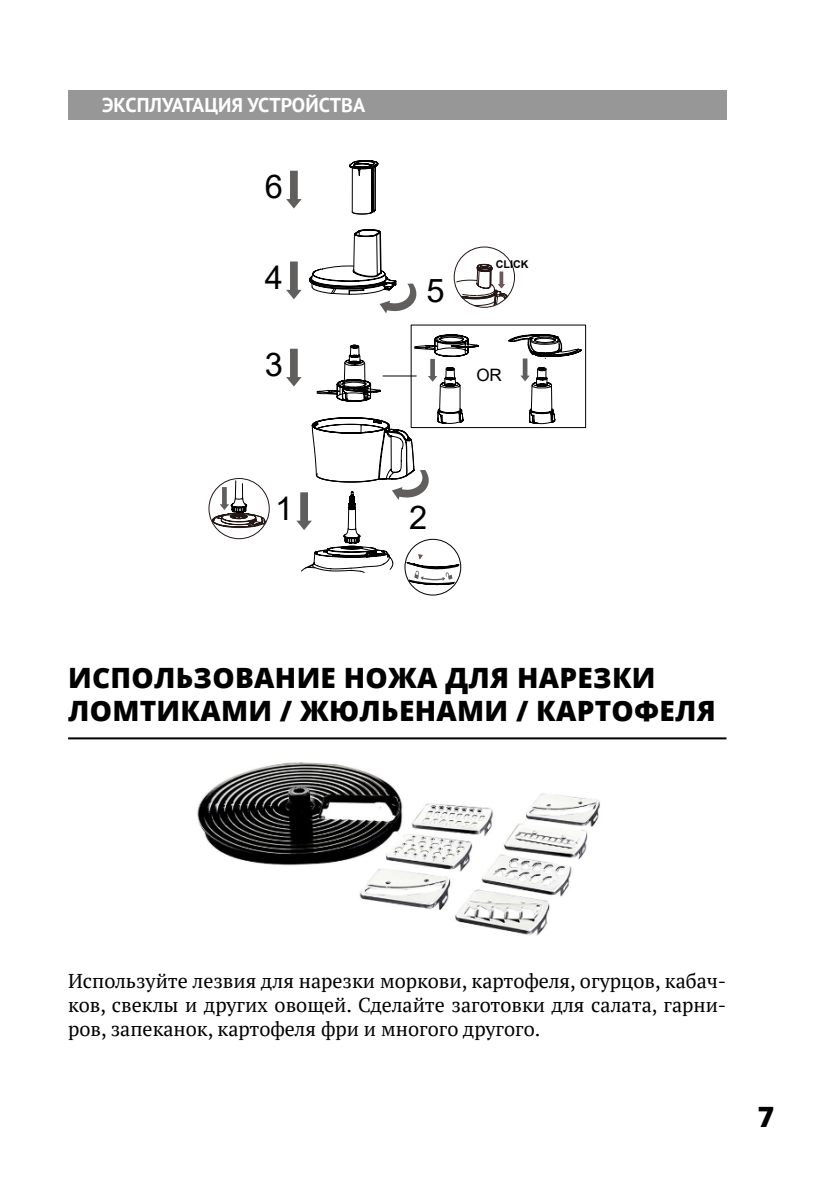
<style>
.page{position:relative;width:840px;height:1191px;background:#fff}
.page>*{position:absolute;margin:0;border:0;box-sizing:border-box;transform-origin:0 0}
.t1{font:32.6px "Arial";color:#000}
.t2{font:800 28px/33.6px "Open Sans";letter-spacing:.01em;color:#000}
.t3{font:20px/24px "PT Serif";color:#000;text-align:justify}
.t4{font:700 20px "PT Sans";color:#fff}
.t5{font:17px "Arial";color:#000}
.t6{font:700 10.6px "Arial";color:#000}
</style>
<div class="page">
<div style="left:68px;top:91px;width:658px;height:29px;background:#979797"></div>
<svg style="left:208px;top:478px;width:62px;height:61px"></svg>
<svg style="left:286px;top:160px;width:300px;height:425px"></svg>
<img style="left:197px;top:762px;width:403px;height:174px">
<hr style="left:68px;top:737px;width:658px;height:2px;background:#000">
<p class="t4" style="left:102px;top:92px;width:264px">ЭКСПЛУАТАЦИЯ УСТРОЙСТВА</p>
<h1 class="t1" style="left:265px;top:164px;width:20px">6</h1>
<h1 class="t1" style="left:265px;top:255px;width:20px">4</h1>
<h1 class="t1" style="left:265px;top:342px;width:20px">3</h1>
<h1 class="t1" style="left:426px;top:268px;width:20px">5</h1>
<p class="t6" style="left:495px;top:256px;width:34px">CLICK</p>
<p class="t5" style="left:476px;top:363px;width:27px">OR</p>
<h1 class="t1" style="left:275px;top:486px;width:20px">1</h1>
<h1 class="t1" style="left:409px;top:495px;width:20px">2</h1>
<p class="t2" style="left:68px;top:659px;width:649px">ИСПОЛЬЗОВАНИЕ НОЖА ДЛЯ НАРЕЗКИ<br>ЛОМТИКАМИ / ЖЮЛЬЕНАМИ / КАРТОФЕЛЯ</p>
<p class="t3" style="left:68px;top:968px;width:659px">Используйте лезвия для нарезки моркови, картофеля, огурцов, кабач&shy;ков, свеклы и других овощей. Сделайте заготовки для салата, гарни&shy;ров, запеканок, картофеля фри и многого другого.</p>
<p class="t2" style="left:757px;top:1098px;width:18px">7</p>
</div>
